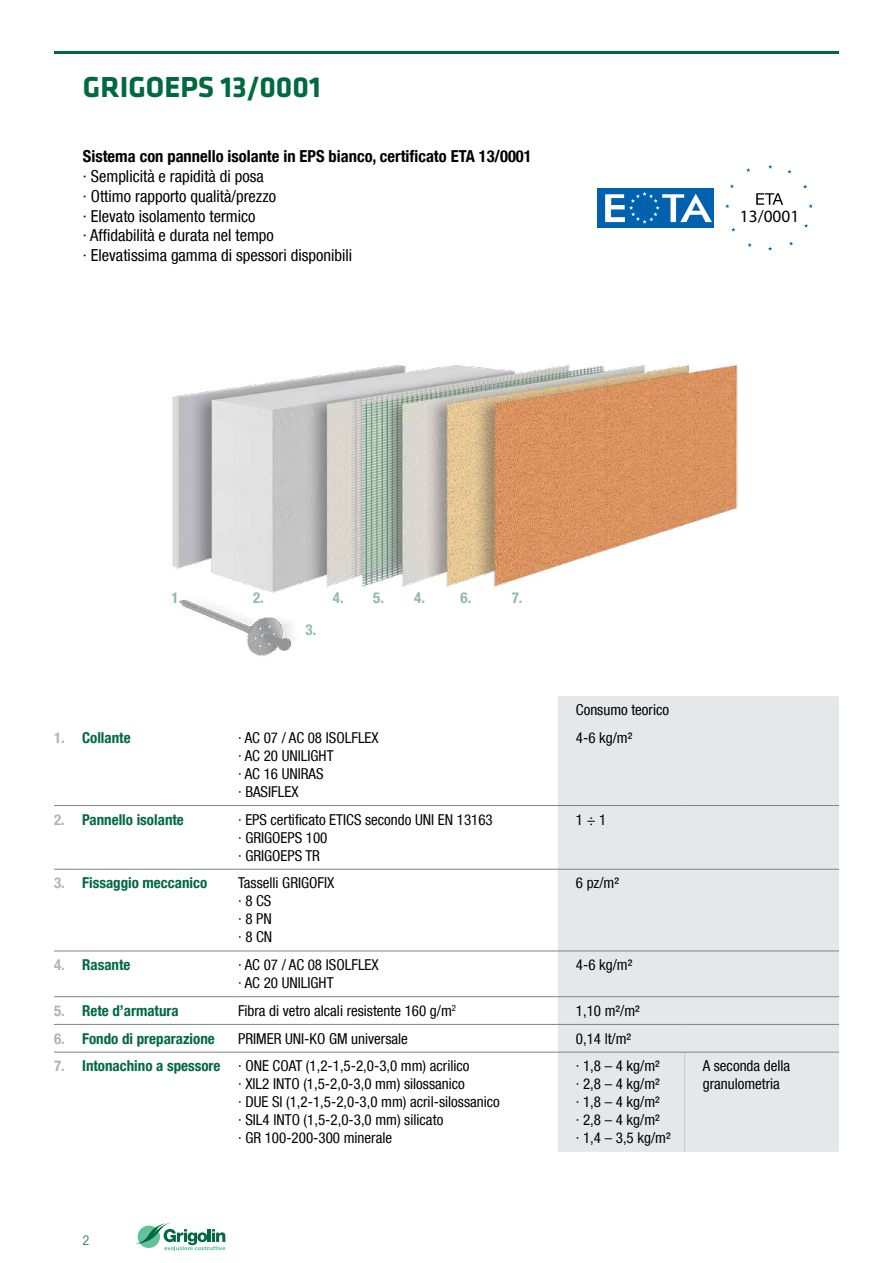
<style>
.page{position:relative;width:893px;height:1263px;background:#fff}
.page>*{position:absolute;margin:0;border:0;box-sizing:border-box;transform-origin:0 0}
.t1{font:700 30px "Klavika Basic";color:#006940}
.t2{font:17.4px "Myriad Pro";color:#000}
.t3{font:condensed 16.5px/19.8px "Helvetica Neue LT Com";color:#000}
.t4{font:700 condensed 16.5px "Helvetica Neue LT Com";color:#000}
.t5{font:condensed 15px/18px "Helvetica Neue LT Com";color:#000}
.t6{font:700 condensed 15px "Helvetica Neue LT Com";color:#006940}
.t7{font:700 condensed 15px "Helvetica Neue LT Std";color:#8fbba8}
.t8{font:300 condensed 13.5px "Helvetica Neue LT Com";color:#006940}
.s1{color:#b1b4b6}
.s2{font-weight:700;color:#b1b4b6}
.s3{font-weight:700;color:#006940}
</style>
<div class="page">
<svg style="left:136px;top:1222px;width:89px;height:28px"></svg>
<hr style="left:54px;top:51px;width:785px;height:3px;background:#006940">
<img style="left:172px;top:365px;width:566px;height:291px">
<div style="left:558px;top:696px;width:281px;height:456px;background:#e6e7e8"></div>
<hr style="left:684px;top:1052px;width:1px;height:100px;background:#c7c8ca">
<hr style="left:82px;top:805px;width:156px;height:1px;background:#808285">
<hr style="left:238px;top:805px;width:320px;height:1px;background:#808285">
<hr style="left:558px;top:805px;width:127px;height:1px;background:#808285">
<hr style="left:685px;top:805px;width:154px;height:1px;background:#808285">
<hr style="left:82px;top:869px;width:156px;height:1px;background:#808285">
<hr style="left:238px;top:869px;width:320px;height:1px;background:#808285">
<hr style="left:558px;top:869px;width:127px;height:1px;background:#808285">
<hr style="left:685px;top:869px;width:154px;height:1px;background:#808285">
<hr style="left:82px;top:951px;width:156px;height:1px;background:#808285">
<hr style="left:238px;top:951px;width:320px;height:1px;background:#808285">
<hr style="left:558px;top:951px;width:127px;height:1px;background:#808285">
<hr style="left:685px;top:951px;width:154px;height:1px;background:#808285">
<hr style="left:82px;top:996px;width:156px;height:1px;background:#808285">
<hr style="left:238px;top:996px;width:320px;height:1px;background:#808285">
<hr style="left:558px;top:996px;width:127px;height:1px;background:#808285">
<hr style="left:685px;top:996px;width:154px;height:1px;background:#808285">
<hr style="left:82px;top:1024px;width:156px;height:1px;background:#808285">
<hr style="left:238px;top:1024px;width:320px;height:1px;background:#808285">
<hr style="left:558px;top:1024px;width:127px;height:1px;background:#808285">
<hr style="left:685px;top:1024px;width:154px;height:1px;background:#808285">
<hr style="left:82px;top:1052px;width:156px;height:1px;background:#808285">
<hr style="left:238px;top:1052px;width:320px;height:1px;background:#808285">
<hr style="left:558px;top:1052px;width:127px;height:1px;background:#808285">
<hr style="left:685px;top:1052px;width:154px;height:1px;background:#808285">
<svg style="left:54px;top:805px;width:28px;height:1px"></svg>
<svg style="left:54px;top:869px;width:28px;height:1px"></svg>
<svg style="left:54px;top:951px;width:28px;height:1px"></svg>
<svg style="left:54px;top:996px;width:28px;height:1px"></svg>
<svg style="left:54px;top:1024px;width:28px;height:1px"></svg>
<svg style="left:54px;top:1052px;width:28px;height:1px"></svg>
<div style="left:597px;top:188px;width:117px;height:39px;background:#0061af"></div>
<svg style="left:605px;top:192px;width:107px;height:32px"></svg>
<svg style="left:768px;top:165px;width:4px;height:4px"></svg>
<svg style="left:730px;top:184px;width:4px;height:4px"></svg>
<svg style="left:787px;top:169px;width:5px;height:5px"></svg>
<svg style="left:803px;top:184px;width:4px;height:5px"></svg>
<svg style="left:804px;top:224px;width:4px;height:4px"></svg>
<svg style="left:789px;top:241px;width:4px;height:4px"></svg>
<svg style="left:768px;top:246px;width:4px;height:5px"></svg>
<svg style="left:747px;top:243px;width:5px;height:4px"></svg>
<svg style="left:731px;top:227px;width:4px;height:5px"></svg>
<svg style="left:756px;top:193px;width:27px;height:12px"></svg>
<h1 class="t1" style="left:83px;top:65px;width:239px">GRIGOEPS 13/0001</h1>
<p class="t4" style="left:83px;top:146px;width:450px">Sistema con pannello isolante in EPS bianco, certificato ETA 13/0001</p>
<p class="t3" style="left:83px;top:166px;width:271px">· Semplicità e rapidità di posa<br>· Ottimo rapporto qualità/prezzo<br>· Elevato isolamento termico<br>· Affidabilità e durata nel tempo<br>· Elevatissima gamma di spessori disponibili</p>
<p class="t2" style="left:740px;top:206px;width:61px">13/0001</p>
<p class="t7" style="left:171px;top:589px;width:12px">1.</p>
<p class="t7" style="left:253px;top:589px;width:12px">2.</p>
<p class="t7" style="left:333px;top:589px;width:53px">4. 5.</p>
<p class="t7" style="left:414px;top:589px;width:59px">4. 6.</p>
<p class="t7" style="left:512px;top:589px;width:12px">7.</p>
<p class="t7" style="left:306px;top:621px;width:12px">3.</p>
<p class="t5" style="left:576px;top:701px;width:95px">Consumo teorico</p>
<p class="t6" style="left:54px;top:729px;width:78px"><span class="s1">1.</span> Collante</p>
<p class="t5" style="left:238px;top:728px;width:142px">· AC 07 / AC 08 ISOLFLEX · AC 20 UNILIGHT<br>· AC 16 UNIRAS<br>· BASIFLEX</p>
<p class="t5" style="left:576px;top:728px;width:58px">4-6 kg/m²</p>
<p class="t6" style="left:54px;top:810px;width:131px"><span class="s1">2.</span> Pannello isolante</p>
<p class="t5" style="left:238px;top:810px;width:256px">· EPS certificato ETICS secondo UNI EN 13163 · GRIGOEPS 100<br>· GRIGOEPS TR</p>
<p class="t5" style="left:576px;top:810px;width:32px">1 ÷ 1</p>
<p class="t6" style="left:54px;top:874px;width:155px"><span class="s1">3.</span> Fissaggio meccanico</p>
<p class="t5" style="left:238px;top:874px;width:98px">Tasselli GRIGOFIX · 8 CS<br>· 8 PN<br>· 8 CN</p>
<p class="t5" style="left:576px;top:874px;width:45px">6 pz/m²</p>
<p class="t6" style="left:54px;top:956px;width:78px"><span class="s1">4.</span> Rasante</p>
<p class="t5" style="left:238px;top:956px;width:142px">· AC 07 / AC 08 ISOLFLEX · AC 20 UNILIGHT</p>
<p class="t5" style="left:576px;top:956px;width:58px">4-6 kg/m²</p>
<p class="t6" style="left:54px;top:1001px;width:126px"><span class="s1">5.</span> Rete d’armatura</p>
<p class="t5" style="left:238px;top:1001px;width:219px">Fibra di vetro alcali resistente 160 g/m<sup>2</sup></p>
<p class="t5" style="left:576px;top:1001px;width:65px">1,10 m²/m²</p>
<p class="t6" style="left:54px;top:1029px;width:162px"><span class="s1">6.</span> Fondo di preparazione</p>
<p class="t5" style="left:238px;top:1029px;width:171px">PRIMER UNI-KO GM universale</p>
<p class="t5" style="left:576px;top:1029px;width:57px">0,14 lt/m²</p>
<p class="t5" style="left:238px;top:1057px;width:263px;text-indent:-184px"><span class="s2">7.</span> <span class="s3">Intonachino a spessore</span> · ONE COAT (1,2-1,5-2,0-3,0 mm) acrilico<br>· XIL2 INTO (1,5-2,0-3,0 mm) silossanico<br>· DUE SI (1,2-1,5-2,0-3,0 mm) acril-silossanico · SIL4 INTO (1,5-2,0-3,0 mm) silicato<br>· GR 100-200-300 minerale</p>
<p class="t5" style="left:576px;top:1057px;width:96px">· 1,8 – 4 kg/m²<br>· 2,8 – 4 kg/m²<br>· 1,8 – 4 kg/m²<br>· 2,8 – 4 kg/m²<br>· 1,4 – 3,5 kg/m²</p>
<p class="t5" style="left:703px;top:1057px;width:89px">A seconda della granulometria</p>
<p class="t8" style="left:83px;top:1232px;width:8px">2</p>
</div>
